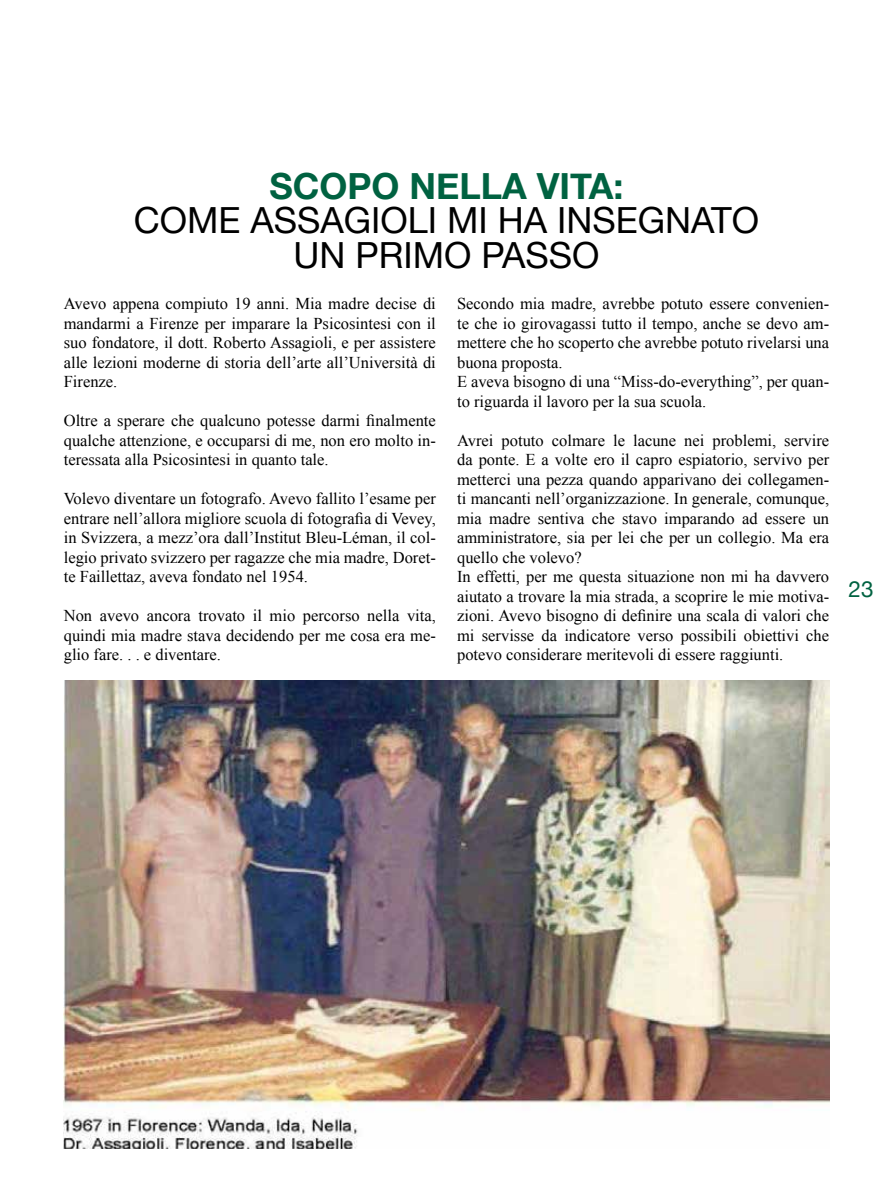
<style>
.page{position:relative;width:893px;height:1191px;background:#fff}
.page>*{position:absolute;margin:0;border:0;box-sizing:border-box;transform-origin:0 0}
.t1{font:36px/34.5px "Helvetica Neue";color:#000;text-align:center}
.t2{font:700 36px "Helvetica Neue";color:#006241}
.t3{font:22.5px "Helvetica Neue";color:#006241}
.t4{font:16.5px/19.5px "Times New Roman";color:#000;text-align:justify}
</style>
<div class="page">
<img style="left:64px;top:680px;width:765px;height:468px">
<h1 class="t2" style="left:269px;top:158px;width:356px">SCOPO NELLA VITA:</h1>
<h1 class="t1" style="left:134px;top:205px;width:627px">COME ASSAGIOLI MI HA INSEGNATO<br>UN PRIMO PASSO</h1>
<p class="t4" style="left:64px;top:294px;width:374px">Avevo appena compiuto 19 anni. Mia madre decise di mandarmi a Firenze per imparare la Psicosintesi con il suo fondatore, il dott. Roberto Assagioli, e per assistere alle lezioni moderne di storia dell’arte all’Università di Firenze.</p>
<p class="t4" style="left:64px;top:411px;width:374px">Oltre a sperare che qualcuno potesse darmi finalmente qualche attenzione, e occuparsi di me, non ero molto in&shy;teressata alla Psicosintesi in quanto tale.</p>
<p class="t4" style="left:64px;top:489px;width:374px">Volevo diventare un fotografo. Avevo fallito l’esame per entrare nell’allora migliore scuola di fotografia di Vevey, in Svizzera, a mezz’ora dall’Institut Bleu-Léman, il col&shy;legio privato svizzero per ragazze che mia madre, Doret&shy;te Faillettaz, aveva fondato nel 1954.</p>
<p class="t4" style="left:64px;top:606px;width:374px">Non avevo ancora trovato il mio percorso nella vita, quindi mia madre stava decidendo per me cosa era me&shy;glio fare. . . e diventare.</p>
<p class="t4" style="left:457px;top:294px;width:374px;text-align:left">Secondo mia madre, avrebbe potuto essere convenien&shy;te che io girovagassi tutto il tempo, anche se devo am&shy;mettere che ho scoperto che avrebbe potuto rivelarsi una buona proposta.<br>E aveva bisogno di una “Miss-do-everything”, per quan&shy;to riguarda il lavoro per la sua scuola.</p>
<p class="t4" style="left:457px;top:430px;width:374px;text-align:left">Avrei potuto colmare le lacune nei problemi, servire da ponte. E a volte ero il capro espiatorio, servivo per metterci una pezza quando apparivano dei collegamen&shy;ti mancanti nell’organizzazione. In generale, comunque, mia madre sentiva che stavo imparando ad essere un amministratore, sia per lei che per un collegio. Ma era quello che volevo?<br>In effetti, per me questa situazione non mi ha davvero aiutato a trovare la mia strada, a scoprire le mie motiva&shy;zioni. Avevo bisogno di definire una scala di valori che mi servisse da indicatore verso possibili obiettivi che potevo considerare meritevoli di essere raggiunti.</p>
<h2 class="t3" style="left:849px;top:573px;width:27px">23</h2>
</div>
